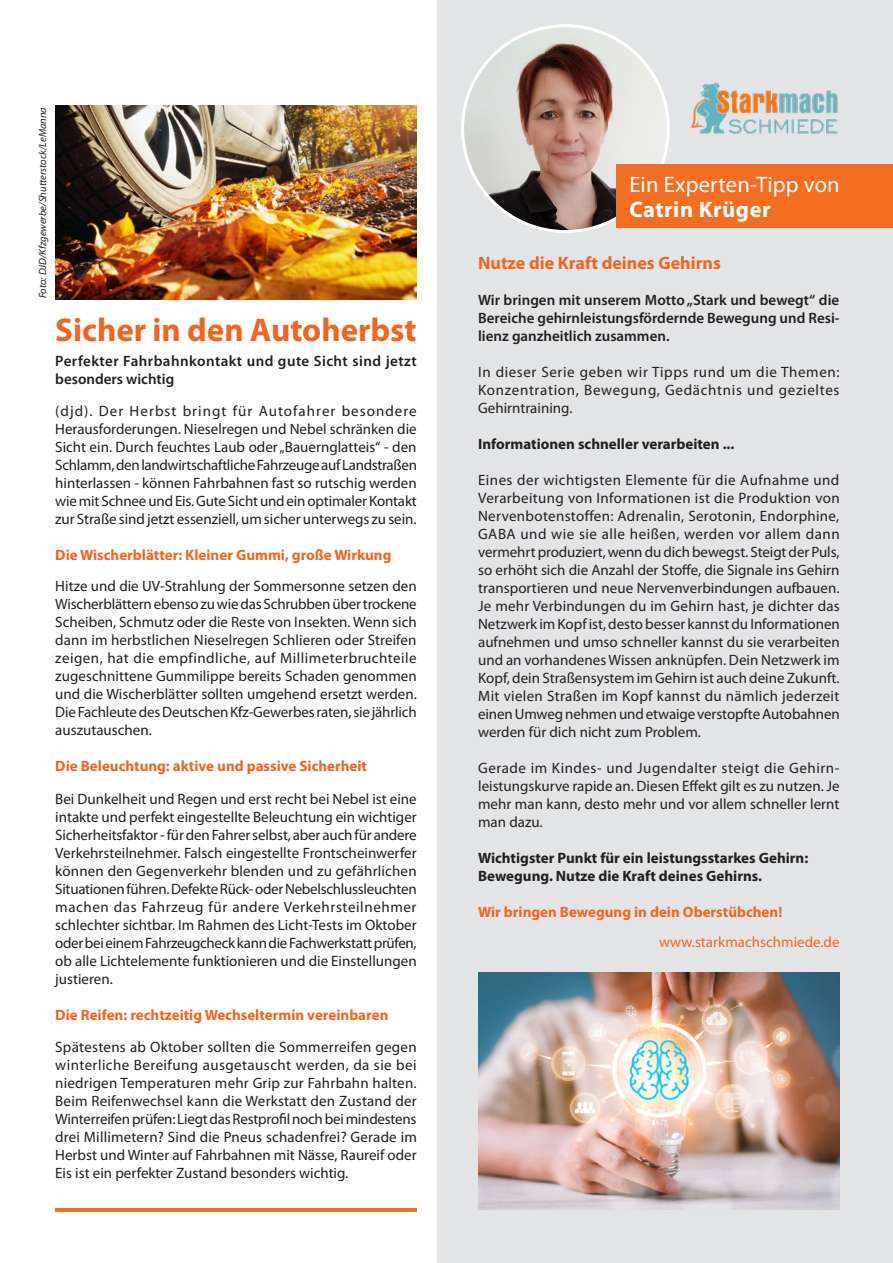
<style>
.page{position:relative;width:893px;height:1263px;background:#fff}
.page>*{position:absolute;margin:0;border:0;box-sizing:border-box;transform-origin:0 0}
.t1{font:700 33px "Myriad Pro";color:#f36421}
.t2{font:22.5px "Myriad Pro";letter-spacing:.01em;color:#fff}
.t3{font:700 22.5px "Myriad Pro";letter-spacing:.025em;color:#fff}
.t4{font:700 18px "Myriad Pro";color:#f36421}
.t5{font:15px/18px "Myriad Pro";color:#231f20;text-align:justify}
.t6{font:700 15px "Myriad Pro";color:#f36421}
.t7{font:600 15px/18px "Myriad Pro";color:#231f20;text-align:justify}
.t8{font:700 15px/18px "Myriad Pro";color:#231f20}
.t9{font:600 15px/18px "Myriad Pro";letter-spacing:.03em;color:#231f20}
.t10{font:15px "Myriad Pro";color:#f36421}
.t11{font:italic 10.5px "Myriad Pro";color:#231f20}
</style>
<div class="page">
<hr style="left:55px;top:1208px;width:808px;height:3px;background:#f36e21">
<div style="left:417px;top:1178px;width:80px;height:85px;background:#fff"></div>
<div style="left:438px;top:0;width:455px;height:1263px;background:#e3e4e6"></div>
<img style="left:478px;top:973px;width:362px;height:236px">
<img style="left:463px;top:26px;width:205px;height:206px;border-radius:103px">
<div style="left:617px;top:164px;width:276px;height:64px;background:#f36e21"></div>
<img style="left:690px;top:82px;width:148px;height:52px">
<img style="left:55px;top:106px;width:362px;height:194px">
<p class="t11" style="left:36px;top:298px;width:193px;rotate:-90deg">Foto: DJD/Kfzgewerbe/Shutterstock/LeManna</p>
<h1 class="t1" style="left:55px;top:308px;width:363px">Sicher in den Autoherbst</h1>
<p class="t9" style="left:55px;top:352px;width:363px">Perfekter Fahrbahnkontakt und gute Sicht sind jetzt besonders wichtig</p>
<p class="t5" style="left:55px;top:401px;width:363px">(djd). Der Herbst bringt für Autofahrer besondere Herausforderungen. Nieselregen und Nebel schränken die Sicht ein. Durch feuchtes Laub oder „Bauernglatteis“ - den Schlamm, den landwirtschaftliche Fahrzeuge auf Landstraßen hinterlassen - können Fahrbahnen fast so rutschig werden wie mit Schnee und Eis. Gute Sicht und ein optimaler Kontakt zur Straße sind jetzt essenziell, um sicher unterwegs zu sein.</p>
<p class="t6" style="left:55px;top:545px;width:338px">Die Wischerblätter: Kleiner Gummi, große Wirkung</p>
<p class="t5" style="left:55px;top:577px;width:363px">Hitze und die UV-Strahlung der Sommersonne setzen den Wischerblättern ebenso zu wie das Schrubben über trockene Scheiben, Schmutz oder die Reste von Insekten. Wenn sich dann im herbstlichen Nieselregen Schlieren oder Streifen zeigen, hat die empfindliche, auf Millimeterbruchteile zugeschnittene Gummilippe bereits Schaden genommen und die Wischerblätter sollten umgehend ersetzt werden.<br>Die Fachleute des Deutschen Kfz-Gewerbes raten, sie jährlich auszutauschen.</p>
<p class="t6" style="left:55px;top:756px;width:313px">Die Beleuchtung: aktive und passive Sicherheit</p>
<p class="t5" style="left:55px;top:790px;width:363px">Bei Dunkelheit und Regen und erst recht bei Nebel ist eine intakte und perfekt eingestellte Beleuchtung ein wichtiger Sicherheitsfaktor - für den Fahrer selbst, aber auch für andere Verkehrsteilnehmer. Falsch eingestellte Frontscheinwerfer können den Gegenverkehr blenden und zu gefährlichen Situationen führen. Defekte Rück- oder Nebelschlussleuchten machen das Fahrzeug für andere Verkehrsteilnehmer schlechter sichtbar. Im Rahmen des Licht-Tests im Oktober oder bei einem Fahrzeugcheck kann die Fachwerkstatt prüfen, ob alle Lichtelemente funktionieren und die Einstellungen justieren.</p>
<p class="t6" style="left:55px;top:1005px;width:335px">Die Reifen: rechtzeitig Wechseltermin vereinbaren</p>
<p class="t5" style="left:55px;top:1037px;width:363px">Spätestens ab Oktober sollten die Sommerreifen gegen winterliche Bereifung ausgetauscht werden, da sie bei niedrigen Temperaturen mehr Grip zur Fahrbahn halten.<br>Beim Reifenwechsel kann die Werkstatt den Zustand der Winterreifen prüfen: Liegt das Restprofil noch bei mindestens drei Millimetern? Sind die Pneus schadenfrei? Gerade im Herbst und Winter auf Fahrbahnen mit Nässe, Raureif oder Eis ist ein perfekter Zustand besonders wichtig.</p>
<h2 class="t2" style="left:629px;top:170px;width:212px">Ein Experten-Tipp von</h2>
<h2 class="t3" style="left:629px;top:195px;width:143px">Catrin Krüger</h2>
<p class="t4" style="left:478px;top:251px;width:244px">Nutze die Kraft deines Gehirns</p>
<p class="t7" style="left:478px;top:291px;width:363px">Wir bringen mit unserem Motto „Stark und bewegt“ die Bereiche gehirnleistungsfördernde Bewegung und Resi&shy;lienz ganzheitlich zusammen.</p>
<p class="t5" style="left:478px;top:363px;width:363px">In dieser Serie geben wir Tipps rund um die Themen:<br>Konzentration, Bewegung, Gedächtnis und gezieltes Gehirntraining.</p>
<p class="t8" style="left:478px;top:435px;width:258px">Informationen schneller verarbeiten ...</p>
<p class="t5" style="left:478px;top:471px;width:363px">Eines der wichtigsten Elemente für die Aufnahme und Verarbeitung von Informationen ist die Produktion von Nervenbotenstoffen: Adrenalin, Serotonin, Endorphine, GABA und wie sie alle heißen, werden vor allem dann vermehrt produziert, wenn du dich bewegst. Steigt der Puls, so erhöht sich die Anzahl der Stoffe, die Signale ins Gehirn transportieren und neue Nervenverbindungen aufbauen.<br>Je mehr Verbindungen du im Gehirn hast, je dichter das Netzwerk im Kopf ist, desto besser kannst du Informationen aufnehmen und umso schneller kannst du sie verarbeiten und an vorhandenes Wissen anknüpfen. Dein Netzwerk im Kopf, dein Straßensystem im Gehirn ist auch deine Zukunft.<br>Mit vielen Straßen im Kopf kannst du nämlich jederzeit einen Umweg nehmen und etwaige verstopfte Autobahnen werden für dich nicht zum Problem.</p>
<p class="t5" style="left:478px;top:759px;width:363px">Gerade im Kindes- und Jugendalter steigt die Gehirn&shy;leistungskurve rapide an. Diesen Effekt gilt es zu nutzen. Je mehr man kann, desto mehr und vor allem schneller lernt man dazu.</p>
<p class="t8" style="left:478px;top:849px;width:332px">Wichtigster Punkt für ein leistungsstarkes Gehirn:<br>Bewegung. Nutze die Kraft deines Gehirns.</p>
<p class="t6" style="left:478px;top:902px;width:306px">Wir bringen Bewegung in dein Oberstübchen!</p>
<p class="t10" style="left:659px;top:933px;width:182px">www.starkmachschmiede.de</p>
</div>
